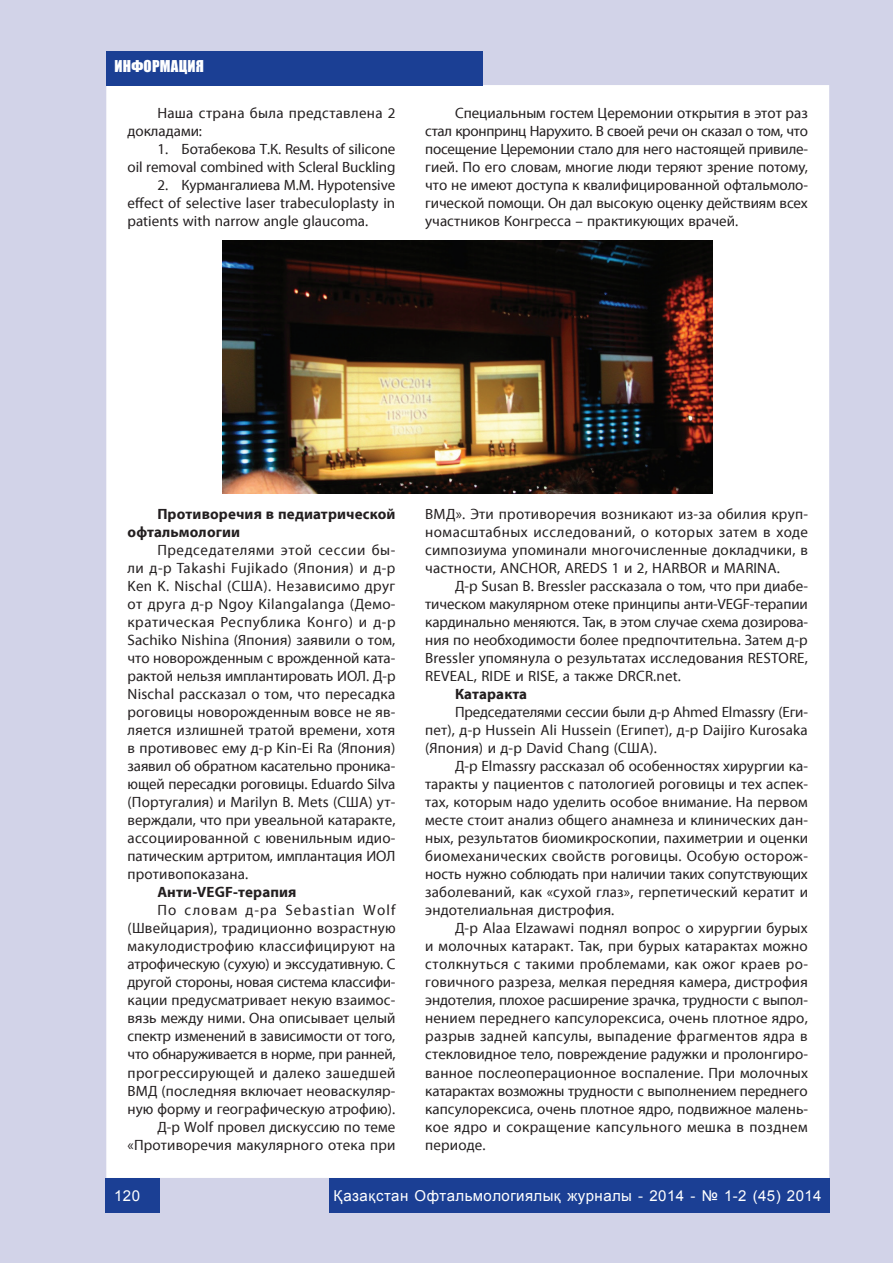
<style>
.page{position:relative;width:893px;height:1263px;background:#fff}
.page>*{position:absolute;margin:0;border:0;box-sizing:border-box;transform-origin:0 0}
.Основной_текст{font:15px/18px "SM Myriad Pro Regular";letter-spacing:.01em;color:#231f20;text-align:justify}
.Основной_текст-2{font:15px/18px "SM Myriad Pro Bold";letter-spacing:.01em;color:#231f20}
.t1{font:15px "Arial";letter-spacing:.03em;color:#fff}
.t2{font:15px "Impact";letter-spacing:.02em;color:#fff}
</style>
<div class="page">
<div style="left:0;top:0;width:893px;height:85px;background:#d2d3e8"></div>
<div style="left:0;top:1178px;width:893px;height:85px;background:#d2d3e8;border:2px solid #d2d3e8"></div>
<div style="left:829px;top:0;width:64px;height:1263px;background:#d2d3e8"></div>
<div style="left:0;top:0;width:106px;height:1263px;background:#d2d3e8"></div>
<div style="left:329px;top:1179px;width:500px;height:34px;background:#1b3f94"></div>
<div style="left:106px;top:1179px;width:54px;height:34px;background:#1b3f94"></div>
<div style="left:106px;top:51px;width:377px;height:34px;background:#1b3f94"></div>
<img style="left:223px;top:240px;width:489px;height:253px">
<p class="t2" style="left:114px;top:54px;width:91px">ИНФОРМАЦИЯ</p>
<p class="Основной_текст" style="left:128px;top:103px;width:269px;text-indent:30px">Наша страна была представлена 2 докладами:</p>
<p class="Основной_текст" style="left:128px;top:139px;width:269px;text-align:right">1. Ботабекова Т.К. Results of silicone<br>oil removal combined with Scleral Buckling</p>
<p class="Основной_текст" style="left:128px;top:175px;width:269px;text-indent:30px">2. Курмангалиева М.М. Hypotensive effect of selective laser trabeculoplasty in patients with narrow angle glaucoma.</p>
<p class="Основной_текст" style="left:425px;top:103px;width:384px;text-indent:30px">Специальным гостем Церемонии открытия в этот раз стал кронпринц Нарухито. В своей речи он сказал о том, что посещение Церемонии стало для него настоящей привиле&shy;гией. По его словам, многие люди теряют зрение потому, что не имеют доступа к квалифицированной офтальмоло&shy;гической помощи. Он дал высокую оценку действиям всех участников Конгресса – практикующих врачей.</p>
<p class="Основной_текст-2" style="left:128px;top:505px;width:269px;text-indent:30px">Противоречия в педиатрической офтальмологии</p>
<p class="Основной_текст" style="left:128px;top:541px;width:270px;text-indent:30px">Председателями этой сессии бы&shy;ли д-р Takashi Fujikado (Япония) и д-р Ken K. Nischal (США). Независимо друг от друга д-р Ngoy Kilangalanga (Демо&shy;кратическая Республика Конго) и д-р Sachiko Nishina (Япония) заявили о том, что новорожденным с врожденной ката&shy;рактой нельзя имплантировать ИОЛ. Д-р Nischal рассказал о том, что пересадка роговицы новорожденным вовсе не яв&shy;ляется излишней тратой времени, хотя в противовес ему д-р Kin-Ei Ra (Япония) заявил об обратном касательно проника&shy;ющей пересадки роговицы. Eduardo Silva (Португалия) и Marilyn B. Mets (США) ут&shy;верждали, что при увеальной катаракте, ассоциированной с ювенильным идио&shy;патическим артритом, имплантация ИОЛ противопоказана.</p>
<p class="Основной_текст-2" style="left:157px;top:883px;width:141px">Анти-VEGF-терапия</p>
<p class="Основной_текст" style="left:128px;top:901px;width:270px;text-indent:30px">По словам д-ра Sebastian Wolf (Швейцария), традиционно возрастную макулодистрофию классифицируют на атрофическую (сухую) и экссудативную. С другой стороны, новая система классифи&shy;кации предусматривает некую взаимос&shy;вязь между ними. Она описывает целый спектр изменений в зависимости от того, что обнаруживается в норме, при ранней, прогрессирующей и далеко зашедшей ВМД (последняя включает неоваскуляр&shy;ную форму и географическую атрофию).</p>
<p class="Основной_текст" style="left:128px;top:1117px;width:269px;text-align:right">Д-р Wolf провел дискуссию по теме «Противоречия макулярного отека при</p>
<p class="Основной_текст" style="left:425px;top:505px;width:384px">ВМД». Эти противоречия возникают из-за обилия круп&shy;номасштабных исследований, о которых затем в ходе симпозиума упоминали многочисленные докладчики, в частности, ANCHOR, AREDS 1 и 2, HARBOR и MARINA.</p>
<p class="Основной_текст" style="left:425px;top:577px;width:384px;text-indent:30px">Д-р Susan B. Bressler рассказала о том, что при диабе&shy;тическом макулярном отеке принципы анти-VEGF-терапии кардинально меняются. Так, в этом случае схема дозирова&shy;ния по необходимости более предпочтительна. Затем д-р Bressler упомянула о результатах исследования RESTORE, REVEAL, RIDE и RISE, а также DRCR.net.</p>
<p class="Основной_текст-2" style="left:455px;top:685px;width:74px">Катаракта</p>
<p class="Основной_текст" style="left:425px;top:703px;width:384px;text-indent:30px">Председателями сессии были д-р Ahmed Elmassry (Еги&shy;пет), д-р Hussein Ali Hussein (Египет), д-р Daijiro Kurosaka (Япония) и д-р David Chang (США).</p>
<p class="Основной_текст" style="left:425px;top:757px;width:384px;text-indent:30px">Д-р Elmassry рассказал об особенностях хирургии ка&shy;таракты у пациентов с патологией роговицы и тех аспек&shy;тах, которым надо уделить особое внимание. На первом месте стоит анализ общего анамнеза и клинических дан&shy;ных, результатов биомикроскопии, пахиметрии и оценки биомеханических свойств роговицы. Особую осторож&shy;ность нужно соблюдать при наличии таких сопутствующих заболеваний, как «сухой глаз», герпетический кератит и эндотелиальная дистрофия.</p>
<p class="Основной_текст" style="left:425px;top:919px;width:384px;text-indent:30px">Д-р Alaa Elzawawi поднял вопрос о хирургии бурых и молочных катаракт. Так, при бурых катарактах можно столкнуться с такими проблемами, как ожог краев ро&shy;говичного разреза, мелкая передняя камера, дистрофия эндотелия, плохое расширение зрачка, трудности с выпол&shy;нением переднего капсулорексиса, очень плотное ядро, разрыв задней капсулы, выпадение фрагментов ядра в стекловидное тело, повреждение радужки и пролонгиро&shy;ванное послеоперационное воспаление. При молочных катарактах возможны трудности с выполнением переднего капсулорексиса, очень плотное ядро, подвижное малень&shy;кое ядро и сокращение капсульного мешка в позднем периоде.</p>
<p class="t1" style="left:114px;top:1186px;width:27px">120</p>
<p class="t1" style="left:333px;top:1186px;width:490px">Қазақстан Офтальмологиялық журналы - 2014 - № 1-2 (45) 2014</p>
</div>
